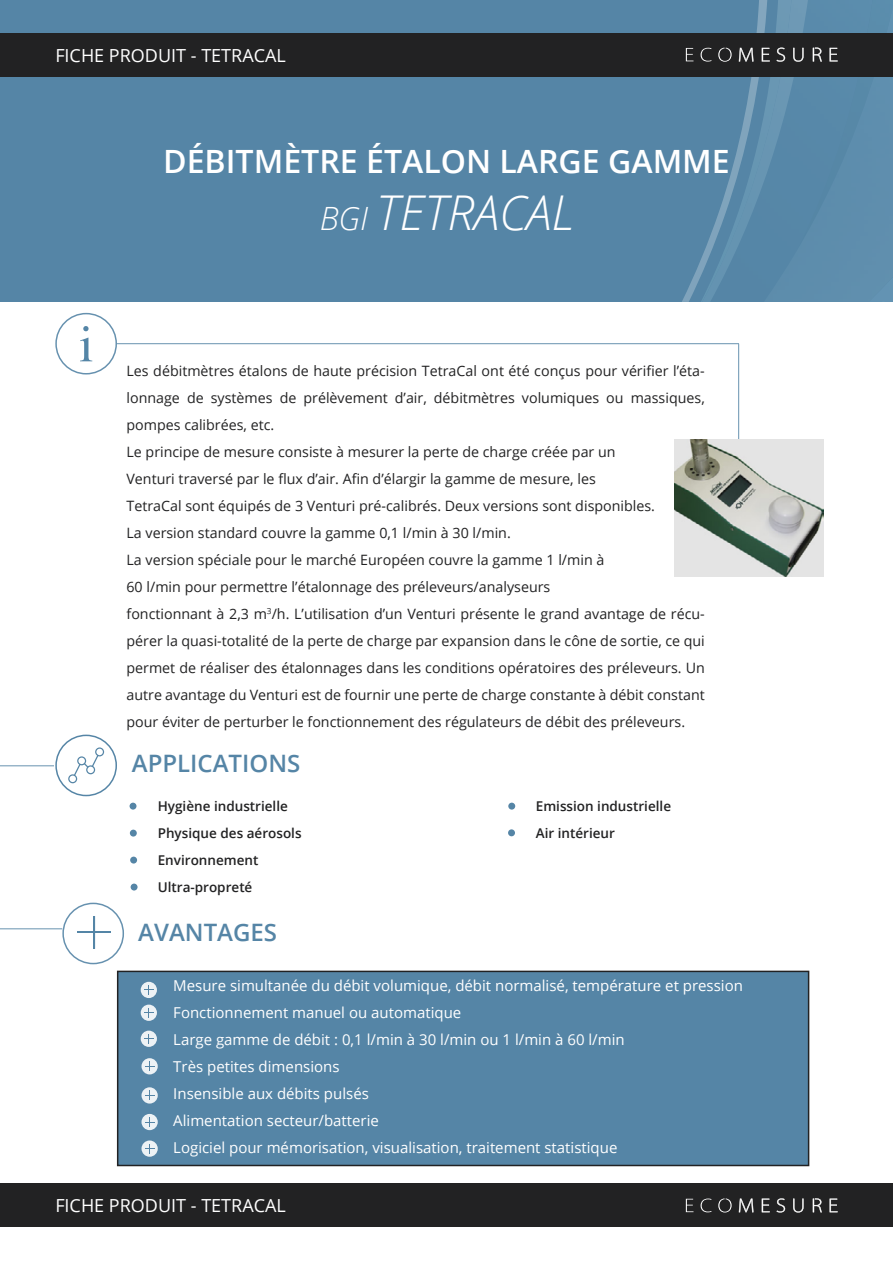
<style>
.page{position:relative;width:893px;height:1263px;background:#fff}
.page>*{position:absolute;margin:0;border:0;box-sizing:border-box;transform-origin:0 0}
.t1{font:italic 300 48px "Open Sans";color:#fff}
.t2{font:600 32.1px "Open Sans";color:#fff}
.t3{font:600 24px "Open Sans";color:#5585a6}
.t4{font:18px "Open Sans";color:#fff}
.t5{font:15px "Open Sans";color:#fff}
.t6{font:14.25px/27px "Open Sans";color:#222223;text-align:justify}
.t7{font:600 13.5px "Open Sans";color:#222223}
.s1{font-size:32.1px}
</style>
<div class="page">
<div style="left:0;top:0;width:893px;height:302px;background:#5585a6"></div>
<img style="left:682px;top:237px;width:28px;height:65px">
<img style="left:710px;top:0;width:54px;height:301px">
<img style="left:764px;top:0;width:129px;height:302px">
<div style="left:0;top:33px;width:893px;height:44px;background:#222223"></div>
<div style="left:0;top:1183px;width:893px;height:44px;background:#222223"></div>
<svg style="left:686px;top:48px;width:7px;height:13px"></svg>
<svg style="left:701px;top:48px;width:11px;height:14px"></svg>
<svg style="left:718px;top:48px;width:14px;height:14px"></svg>
<svg style="left:739px;top:48px;width:14px;height:14px"></svg>
<svg style="left:762px;top:48px;width:8px;height:14px"></svg>
<svg style="left:776px;top:48px;width:9px;height:14px"></svg>
<svg style="left:793px;top:48px;width:11px;height:14px"></svg>
<svg style="left:813px;top:47px;width:9px;height:15px"></svg>
<svg style="left:829px;top:48px;width:9px;height:14px"></svg>
<svg style="left:686px;top:1199px;width:7px;height:13px"></svg>
<svg style="left:701px;top:1198px;width:11px;height:14px"></svg>
<svg style="left:718px;top:1198px;width:14px;height:14px"></svg>
<svg style="left:739px;top:1198px;width:14px;height:14px"></svg>
<svg style="left:762px;top:1198px;width:8px;height:14px"></svg>
<svg style="left:776px;top:1198px;width:9px;height:14px"></svg>
<svg style="left:793px;top:1198px;width:11px;height:14px"></svg>
<svg style="left:813px;top:1198px;width:9px;height:14px"></svg>
<svg style="left:829px;top:1198px;width:9px;height:14px"></svg>
<hr style="left:117px;top:343px;width:622px;height:1px;background:#5585a6">
<hr style="left:738px;top:344px;width:1px;height:95px;background:#5585a6">
<hr style="left:0;top:765px;width:54px;height:1px;background:#5585a6">
<div style="left:55px;top:313px;width:62px;height:61px;border:2px solid #5585a6;border-radius:50%"></div>
<svg style="left:68px;top:747px;width:36px;height:36px"></svg>
<div style="left:55px;top:735px;width:62px;height:61px;border:2px solid #5585a6;border-radius:50%"></div>
<svg style="left:80px;top:326px;width:12px;height:35px"></svg>
<div style="left:130px;top:803px;width:6px;height:7px;background:#5585a6;border-radius:50%"></div>
<div style="left:130px;top:830px;width:7px;height:6px;background:#5585a6;border-radius:50%"></div>
<div style="left:130px;top:857px;width:7px;height:6px;background:#5585a6;border-radius:50%"></div>
<div style="left:131px;top:883px;width:7px;height:7px;background:#5585a6;border-radius:50%"></div>
<div style="left:508px;top:803px;width:7px;height:7px;background:#5585a6;border-radius:50%"></div>
<hr style="left:0;top:928px;width:62px;height:1px;background:#5585a6">
<div style="left:62px;top:903px;width:62px;height:61px;border:2px solid #5585a6;border-radius:50%"></div>
<hr style="left:94px;top:916px;width:1px;height:33px;background:#5485a6">
<hr style="left:78px;top:932px;width:33px;height:1px;background:#5485a6">
<div style="left:118px;top:971px;width:691px;height:194px;background:#5585a6"></div>
<div style="left:117px;top:971px;width:692px;height:195px;border:2px solid #222223"></div>
<svg style="left:141px;top:1031px;width:16px;height:16px"></svg>
<svg style="left:144px;top:1034px;width:9px;height:9px"></svg>
<svg style="left:141px;top:982px;width:16px;height:16px"></svg>
<svg style="left:144px;top:985px;width:9px;height:9px"></svg>
<svg style="left:141px;top:1004px;width:16px;height:17px"></svg>
<svg style="left:144px;top:1008px;width:9px;height:9px"></svg>
<div style="left:508px;top:829px;width:7px;height:7px;background:#5585a6;border-radius:50%"></div>
<svg style="left:141px;top:1140px;width:17px;height:17px"></svg>
<svg style="left:145px;top:1144px;width:9px;height:9px"></svg>
<svg style="left:141px;top:1114px;width:17px;height:16px"></svg>
<svg style="left:145px;top:1117px;width:9px;height:9px"></svg>
<svg style="left:141px;top:1087px;width:17px;height:16px"></svg>
<svg style="left:145px;top:1091px;width:9px;height:9px"></svg>
<svg style="left:141px;top:1058px;width:17px;height:16px"></svg>
<svg style="left:145px;top:1062px;width:9px;height:9px"></svg>
<img style="left:674px;top:439px;width:149px;height:137px">
<p class="t4" style="left:55px;top:43px;width:232px">FICHE PRODUIT - TETRACAL</p>
<p class="t2" style="left:163px;top:139px;width:568px">DÉBITMÈTRE ÉTALON LARGE GAMME</p>
<p class="t1" style="left:320px;top:180px;width:255px"><span class="s1">BGI</span> TETRACAL</p>
<p class="t6" style="left:126px;top:357px;width:580px">Les débitmètres étalons de haute précision TetraCal ont été conçus pour vérifier l’éta&shy;lonnage de systèmes de prélèvement d’air, débitmètres volumiques ou massiques, pompes calibrées, etc.</p>
<p class="t6" style="left:126px;top:438px;width:491px">Le principe de mesure consiste à mesurer la perte de charge créée par un</p>
<p class="t6" style="left:126px;top:465px;width:471px">Venturi traversé par le flux d’air. Afin d’élargir la gamme de mesure, les</p>
<p class="t6" style="left:126px;top:492px;width:530px">TetraCal sont équipés de 3 Venturi pré-calibrés. Deux versions sont disponibles.</p>
<p class="t6" style="left:126px;top:519px;width:386px">La version standard couvre la gamme 0,1 l/min à 30 l/min.</p>
<p class="t6" style="left:126px;top:546px;width:479px">La version spéciale pour le marché Européen couvre la gamme 1 l/min à</p>
<p class="t6" style="left:126px;top:573px;width:425px">60 l/min pour permettre l’étalonnage des préleveurs/analyseurs</p>
<p class="t6" style="left:126px;top:600px;width:580px">fonctionnant à 2,3 m<sup>3</sup>/h. L’utilisation d’un Venturi présente le grand avantage de récu&shy;pérer la quasi-totalité de la perte de charge par expansion dans le cône de sortie, ce qui permet de réaliser des étalonnages dans les conditions opératoires des préleveurs. Un autre avantage du Venturi est de fournir une perte de charge constante à débit constant pour éviter de perturber le fonctionnement des régulateurs de débit des préleveurs.</p>
<p class="t3" style="left:132px;top:747px;width:170px">APPLICATIONS</p>
<p class="t7" style="left:158px;top:797px;width:132px">Hygiène industrielle</p>
<p class="t7" style="left:536px;top:797px;width:137px">Emission industrielle</p>
<p class="t7" style="left:158px;top:824px;width:145px">Physique des aérosols</p>
<p class="t7" style="left:536px;top:824px;width:81px">Air intérieur</p>
<p class="t7" style="left:158px;top:851px;width:102px">Environnement</p>
<p class="t7" style="left:158px;top:878px;width:96px">Ultra-propreté</p>
<p class="t3" style="left:138px;top:915px;width:140px">AVANTAGES</p>
<p class="t5" style="left:173px;top:975px;width:571px">Mesure simultanée du débit volumique, débit normalisé, température et pression</p>
<p class="t5" style="left:173px;top:1002px;width:290px">Fonctionnement manuel ou automatique</p>
<p class="t5" style="left:173px;top:1029px;width:453px">Large gamme de débit : 0,1 l/min à 30 l/min ou 1 l/min à 60 l/min</p>
<p class="t5" style="left:173px;top:1056px;width:168px">Très petites dimensions</p>
<p class="t5" style="left:173px;top:1083px;width:197px">Insensible aux débits pulsés</p>
<p class="t5" style="left:173px;top:1110px;width:207px">Alimentation secteur/batterie</p>
<p class="t5" style="left:173px;top:1137px;width:446px">Logiciel pour mémorisation, visualisation, traitement statistique</p>
<p class="t4" style="left:55px;top:1193px;width:232px">FICHE PRODUIT - TETRACAL</p>
</div>
